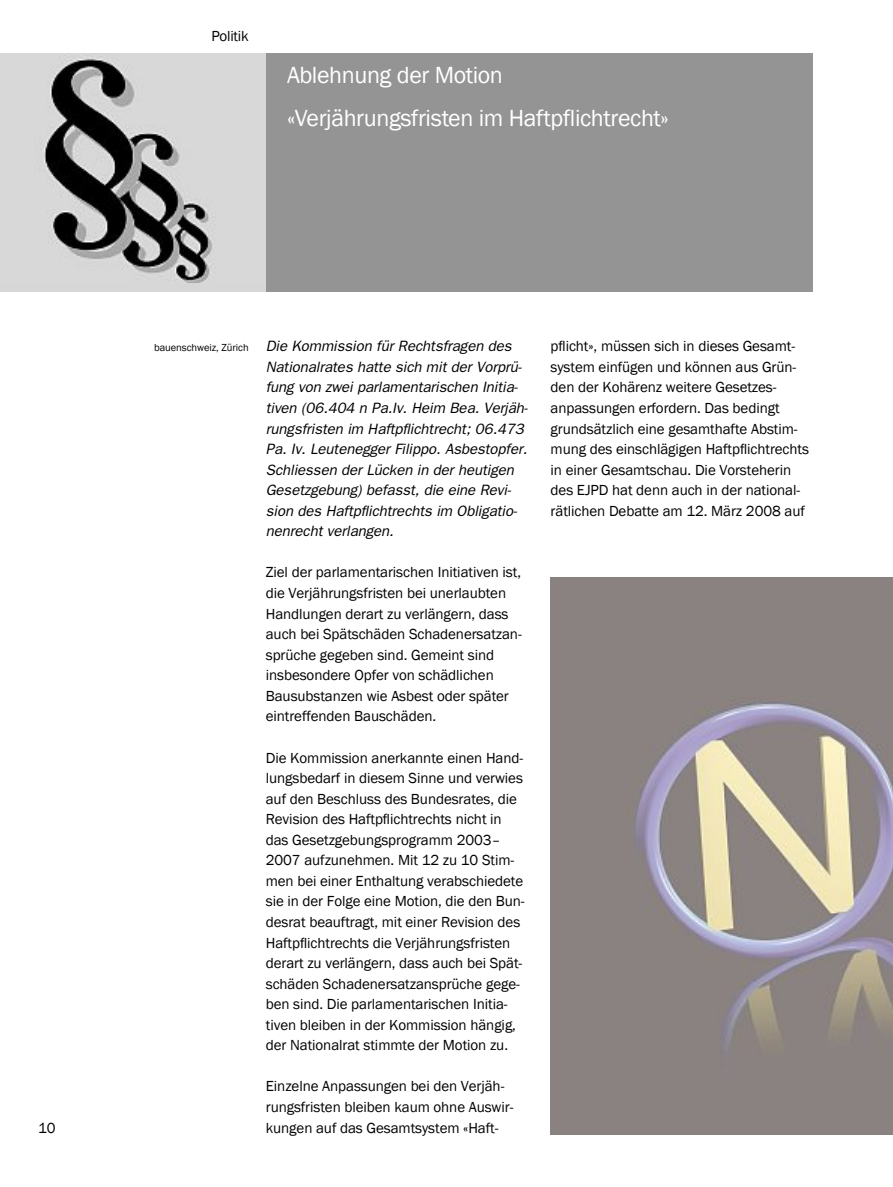
<style>
.page{position:relative;width:893px;height:1187px;background:#fff}
.page>*{position:absolute;margin:0;border:0;box-sizing:border-box;transform-origin:0 0}
.t1{font:24px/42.5px "Franklin Gothic Book OV PISUHC";letter-spacing:-.015em;color:#fff}
.t2{font:15px/20.5px "Franklin Gothic Book OV PISUHC";letter-spacing:-.005em;color:#000}
.t3{font:15px/20.5px "Franklin Gothic Book Oblique OV RISUHC";letter-spacing:-.005em;color:#000}
.s1{font-family:"Franklin Gothic Book OV PISUHC";font-size:10.5px}
</style>
<div class="page">
<div style="left:266px;top:53px;width:546px;height:238px;background:#949494"></div>
<div style="left:0;top:53px;width:266px;height:238px;background:#d7d7d7"></div>
<img style="left:44px;top:57px;width:169px;height:225px">
<img style="left:551px;top:577px;width:342px;height:557px">
<p class="t2" style="left:38px;top:1117px;width:19px">10</p>
<p class="t2" style="left:212px;top:25px;width:39px">Politik</p>
<h1 class="t1" style="left:287px;top:53px;width:383px">Ablehnung der Motion «Verjährungsfristen im Haftpflichtrecht»</h1>
<p class="t3" style="left:266px;top:336px;width:264px;text-indent:-112px"><span class="s1">bauenschweiz, Zürich</span> Die Kommission für Rechtsfragen des Nationalrates hatte sich mit der Vorprü&shy;fung von zwei parlamentarischen Initia&shy;tiven (06.404 n Pa.Iv. Heim Bea. Verjäh&shy;rungsfristen im Haftpflichtrecht; 06.473<br>Pa. Iv. Leutenegger Filippo. Asbestopfer.<br>Schliessen der Lücken in der heutigen Gesetzgebung) befasst, die eine Revi&shy;sion des Haftpflichtrechts im Obligatio&shy;nenrecht verlangen.</p>
<p class="t2" style="left:266px;top:562px;width:257px">Ziel der parlamentarischen Initiativen ist, die Verjährungsfristen bei unerlaubten Handlungen derart zu verlängern, dass auch bei Spätschäden Schadenersatzan&shy;sprüche gegeben sind. Gemeint sind insbesondere Opfer von schädlichen Bausubstanzen wie Asbest oder später eintreffenden Bauschäden.</p>
<p class="t2" style="left:266px;top:747px;width:260px">Die Kommission anerkannte einen Hand&shy;lungsbedarf in diesem Sinne und verwies auf den Beschluss des Bundesrates, die Revision des Haftpflichtrechts nicht in das Gesetzgebungsprogramm 2003– 2007 aufzunehmen. Mit 12 zu 10 Stim&shy;men bei einer Enthaltung verabschiedete sie in der Folge eine Motion, die den Bun&shy;desrat beauftragt, mit einer Revision des Haftpflichtrechts die Verjährungsfristen derart zu verlängern, dass auch bei Spät&shy;schäden Schadenersatzansprüche gege&shy;ben sind. Die parlamentarischen Initia&shy;tiven bleiben in der Kommission hängig, der Nationalrat stimmte der Motion zu.</p>
<p class="t2" style="left:266px;top:1075px;width:249px">Einzelne Anpassungen bei den Verjäh&shy;rungsfristen bleiben kaum ohne Auswir&shy;kungen auf das Gesamtsystem «Haft-</p>
<p class="t2" style="left:551px;top:336px;width:260px">pflicht», müssen sich in dieses Gesamt&shy;system einfügen und können aus Grün&shy;den der Kohärenz weitere Gesetzes&shy;anpassungen erfordern. Das bedingt grundsätzlich eine gesamthafte Abstim&shy;mung des einschlägigen Haftpflichtrechts in einer Gesamtschau. Die Vorsteherin des EJPD hat denn auch in der national&shy;rätlichen Debatte am 12. März 2008 auf</p>
</div>
